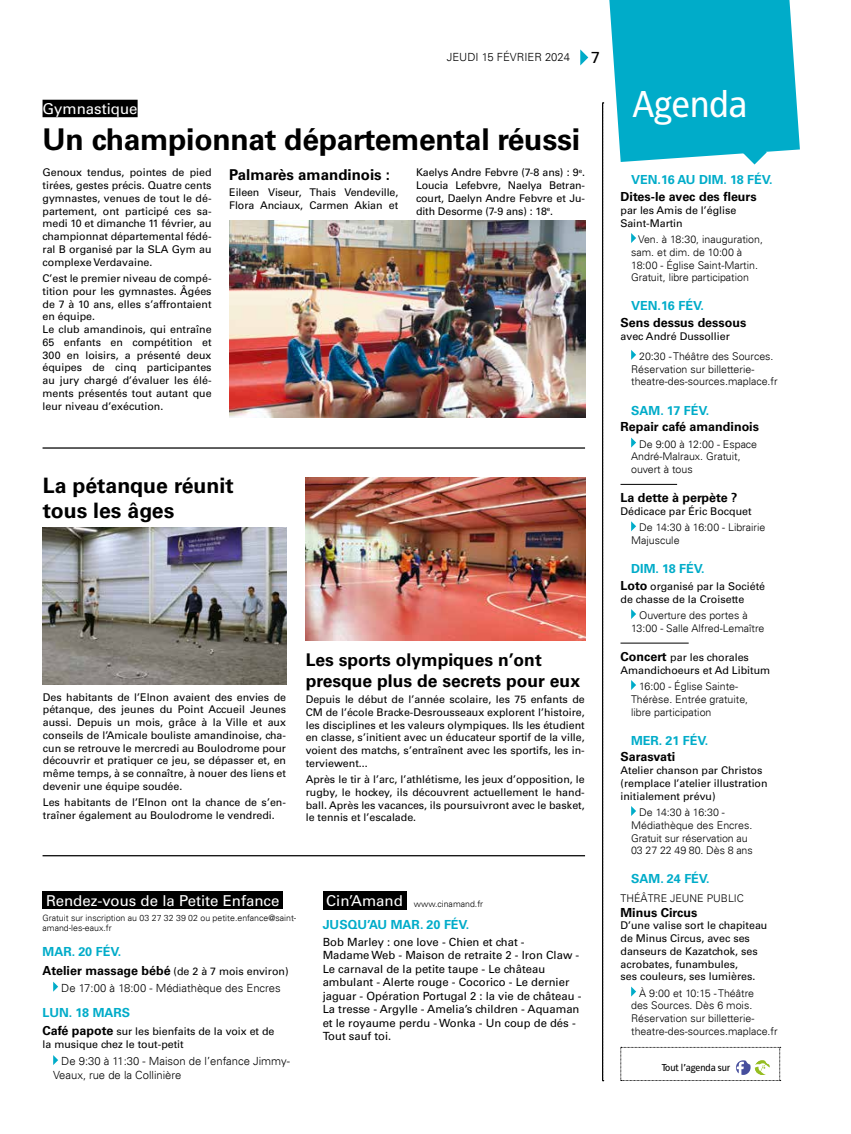
<style>
.page{position:relative;width:851px;height:1134px;background:#fff}
.page>*{position:absolute;margin:0;border:0;box-sizing:border-box;transform-origin:0 0}
.t1{font:37.5px "Francophil Sans";color:#fff}
.t2{font:700 30px "Univers LT Std";letter-spacing:-.01em;color:#000}
.t3{font:700 21.25px/25.5px "Univers LT Std";color:#000}
.t4{font:700 17.5px/21px "Univers LT Std";color:#000}
.t5{font:16px "Univers LT Std";color:#000}
.t6{font:15px "Univers LT Std";color:#fff}
.t7{font:700 15px "Univers LT Std";color:#000}
.t8{font:700 12.5px/18.5px "Univers LT Std";color:#000}
.t9{font:700 12.5px "Univers LT Std";color:#00acc9}
.t10{font:11.25px/13.5px "Univers LT Std";color:#000}
.t11{font:300 11.25px/13.5px "Univers LT";color:#000}
.t12{font:10.62px/12.8px "Univers LT Std";color:#000}
.t13{font:300 10.62px/12.8px "Univers LT";color:#000}
.t14{font:10px "Francophil Sans";color:#000}
.t15{font:300 8.75px/10.5px "Univers LT";color:#000}
.s1{color:#00acc9}
.s2{font-weight:400;font-size:10.62px}
.s3{font-weight:700;font-size:12.5px}
.s4{font-family:"Univers LT Std";font-weight:400;font-size:15px;color:#fff}
</style>
<div class="page">
<svg style="left:580px;top:49px;width:8px;height:16px"></svg>
<hr style="left:43px;top:447px;width:542px;height:2px;background:#000">
<hr style="left:43px;top:855px;width:542px;height:1px;background:#000">
<div style="left:43px;top:100px;width:95px;height:17px;background:#000"></div>
<div style="left:43px;top:891px;width:240px;height:18px;background:#000"></div>
<svg style="left:53px;top:982px;width:5px;height:10px"></svg>
<svg style="left:53px;top:1055px;width:5px;height:10px"></svg>
<div style="left:322px;top:891px;width:84px;height:18px;background:#000"></div>
<svg style="left:602px;top:0;width:197px;height:1081px"></svg>
<img style="left:43px;top:527px;width:243px;height:158px">
<img style="left:306px;top:478px;width:279px;height:162px">
<img style="left:230px;top:221px;width:355px;height:196px">
<p class="t11" style="left:446px;top:50px;width:125px">JEUDI 15 FÉVRIER 2024</p>
<h3 class="t5" style="left:591px;top:48px;width:10px">7</h3>
<h3 class="t6" style="left:43px;top:99px;width:97px">Gymnastique</h3>
<h2 class="t2" style="left:43px;top:122px;width:539px">Un championnat départemental réussi</h2>
<p class="t12" style="left:43px;top:166px;width:170px;text-align:justify">Genoux tendus, pointes de pied tirées, gestes précis. Quatre cents gymnastes, venues de tout le dé&shy;partement, ont participé ces sa&shy;medi 10 et dimanche 11 février, au championnat départemental fédé&shy;ral B organisé par la SLA Gym au complexe Verdavaine.</p>
<p class="t12" style="left:43px;top:272px;width:170px">C’est le premier niveau de compé&shy;tition pour les gymnastes. Âgées de 7 à 10 ans, elles s’affrontaient en équipe.<br>Le club amandinois, qui entraîne<br>65 enfants en compétition et<br>300 en loisirs, a présenté deux équipes de cinq participantes au jury chargé d’évaluer les élé&shy;ments présentés tout autant que leur niveau d’exécution.</p>
<h3 class="t7" style="left:229px;top:166px;width:162px">Palmarès amandinois :</h3>
<p class="t12" style="left:229px;top:186px;width:170px">Eileen Viseur, Thais Vendeville,<br>Flora Anciaux, Carmen Akian et</p>
<p class="t12" style="left:416px;top:166px;width:170px;text-align:justify">Kaelys Andre Febvre (7-8 ans) : 9<sup>e</sup>.<br>Loucia Lefebvre, Naelya Betran&shy;court, Daelyn Andre Febvre et Ju&shy;dith Desorme (7-9 ans) : 18<sup>e</sup>.</p>
<h3 class="t3" style="left:43px;top:473px;width:192px">La pétanque réunit tous les âges</h3>
<p class="t12" style="left:43px;top:690px;width:245px;text-align:justify">Des habitants de l’Elnon avaient des envies de pétanque, des jeunes du Point Accueil Jeunes aussi. Depuis un mois, grâce à la Ville et aux conseils de l’Amicale bouliste amandinoise, cha&shy;cun se retrouve le mercredi au Boulodrome pour découvrir et pratiquer ce jeu, se dépasser et, en même temps, à se connaître, à nouer des liens et devenir une équipe soudée.</p>
<p class="t12" style="left:43px;top:796px;width:244px">Les habitants de l’Elnon ont la chance de s’en&shy;traîner également au Boulodrome le vendredi.</p>
<h3 class="t4" style="left:306px;top:649px;width:276px">Les sports olympiques n’ont presque plus de secrets pour eux</h3>
<p class="t12" style="left:306px;top:693px;width:280px;text-align:justify">Depuis le début de l’année scolaire, les 75 enfants de CM de l’école Bracke-Desrousseaux explorent l’histoire, les disciplines et les valeurs olympiques. Ils les étudient en classe, s’initient avec un éducateur sportif de la ville, voient des matchs, s’entraînent avec les sportifs, les in&shy;terviewent...</p>
<p class="t12" style="left:306px;top:773px;width:280px;text-align:justify">Après le tir à l’arc, l’athlétisme, les jeux d’opposition, le rugby, le hockey, ils découvrent actuellement le hand&shy;ball. Après les vacances, ils poursuivront avec le basket, le tennis et l’escalade.</p>
<h3 class="t6" style="left:46px;top:891px;width:235px">Rendez-vous de la Petite Enfance</h3>
<p class="t15" style="left:43px;top:912px;width:255px">Gratuit sur inscription au 03 27 32 39 02 ou petite.enfance@saint&shy;amand-les-eaux.fr</p>
<p class="t8" style="left:43px;top:942px;width:247px"><span class="s1">MAR. 20 FÉV.<br></span>Atelier massage bébé <span class="s2">(de 2 à 7 mois environ)</span></p>
<p class="t11" style="left:61px;top:981px;width:221px">De 17:00 à 18:00 - Médiathèque des Encres</p>
<p class="t9" style="left:43px;top:1005px;width:89px">LUN. 18 MARS</p>
<p class="t12" style="left:43px;top:1025px;width:233px"><span class="s3">Café papote</span> sur les bienfaits de la voix et de la musique chez le tout-petit</p>
<p class="t11" style="left:53px;top:1054px;width:238px;text-indent:8px">De 9:30 à 11:30 - Maison de l’enfance Jimmy-<br>Veaux, rue de la Collinière</p>
<p class="t15" style="left:326px;top:898px;width:158px"><span class="s4">Cin’Amand</span> www.cinamand.fr</p>
<p class="t9" style="left:322px;top:917px;width:148px">JUSQU’AU MAR. 20 FÉV.</p>
<p class="t10" style="left:322px;top:935px;width:260px">Bob Marley : one love - Chien et chat -<br>Madame Web - Maison de retraite 2 - Iron Claw - Le carnaval de la petite taupe - Le château ambulant - Alerte rouge - Cocorico - Le dernier jaguar - Opération Portugal 2 : la vie de château - La tresse - Argylle - Amelia’s children - Aquaman et le royaume perdu - Wonka - Un coup de dés - Tout sauf toi.</p>
<h1 class="t1" style="left:632px;top:82px;width:116px">Agenda</h1>
<p class="t9" style="left:631px;top:173px;width:143px">VEN.16 AU DIM. 18 FÉV.</p>
<p class="t8" style="left:620px;top:188px;width:138px">Dites-le avec des fleurs</p>
<p class="t12" style="left:620px;top:204px;width:117px">par les Amis de l’église<br>Saint-Martin</p>
<p class="t13" style="left:631px;top:233px;width:133px;text-indent:7px">Ven. à 18:30, inauguration, sam. et dim. de 10:00 à<br>18:00 - Église Saint-Martin.<br>Gratuit, libre participation</p>
<p class="t9" style="left:631px;top:299px;width:74px">VEN.16 FÉV.</p>
<p class="t8" style="left:620px;top:314px;width:127px">Sens dessus dessous</p>
<p class="t12" style="left:620px;top:330px;width:111px">avec André Dussollier</p>
<p class="t13" style="left:631px;top:350px;width:148px;text-indent:8px">20:30 - Théâtre des Sources.<br>Réservation sur billetterie&shy;theatre-des-sources.maplace.fr</p>
<p class="t9" style="left:631px;top:403px;width:80px">SAM. 17 FÉV.</p>
<p class="t8" style="left:620px;top:418px;width:140px">Repair café amandinois</p>
<p class="t13" style="left:631px;top:437px;width:127px;text-indent:8px">De 9:00 à 12:00 - Espace<br>André-Malraux. Gratuit, ouvert à tous</p>
<p class="t8" style="left:620px;top:489px;width:118px">La dette à perpète ?</p>
<p class="t12" style="left:620px;top:505px;width:133px">Dédicace par Éric Bocquet</p>
<p class="t13" style="left:631px;top:521px;width:136px;text-indent:8px">De 14:30 à 16:00 - Librairie<br>Majuscule</p>
<p class="t9" style="left:631px;top:561px;width:75px">DIM. 18 FÉV.</p>
<p class="t12" style="left:620px;top:580px;width:146px"><span class="s3">Loto</span> organisé par la Société de chasse de la Croisette</p>
<p class="t13" style="left:631px;top:609px;width:135px;text-indent:8px">Ouverture des portes à<br>13:00 - Salle Alfred-Lemaître</p>
<p class="t12" style="left:620px;top:651px;width:151px"><span class="s3">Concert</span> par les chorales<br>Amandichoeurs et Ad Libitum</p>
<p class="t13" style="left:631px;top:680px;width:119px;text-indent:8px">16:00 - Église Sainte-<br>Thérèse. Entrée gratuite, libre participation</p>
<p class="t9" style="left:631px;top:733px;width:79px">MER. 21 FÉV.</p>
<p class="t8" style="left:620px;top:748px;width:56px">Sarasvati</p>
<p class="t12" style="left:620px;top:764px;width:149px">Atelier chanson par Christos (remplace l’atelier illustration initialement prévu)</p>
<p class="t13" style="left:631px;top:806px;width:123px;text-indent:8px">De 14:30 à 16:30 -<br>Médiathèque des Encres.<br>Gratuit sur réservation au<br>03 27 22 49 80. Dès 8 ans</p>
<p class="t9" style="left:631px;top:872px;width:80px">SAM. 24 FÉV.</p>
<p class="t13" style="left:620px;top:891px;width:125px">THÉÂTRE JEUNE PUBLIC</p>
<p class="t8" style="left:620px;top:903px;width:78px">Minus Circus</p>
<p class="t12" style="left:620px;top:919px;width:148px">D’une valise sort le chapiteau de Minus Circus, avec ses danseurs de Kazatchok, ses acrobates, funambules,<br>ses couleurs, ses lumières.</p>
<p class="t13" style="left:631px;top:986px;width:148px;text-indent:8px">À 9:00 et 10:15 - Théâtre<br>des Sources. Dès 6 mois.<br>Réservation sur billetterie&shy;theatre-des-sources.maplace.fr</p>
<p class="t14" style="left:661px;top:1062px;width:70px">Tout l’agenda sur</p>
</div>
